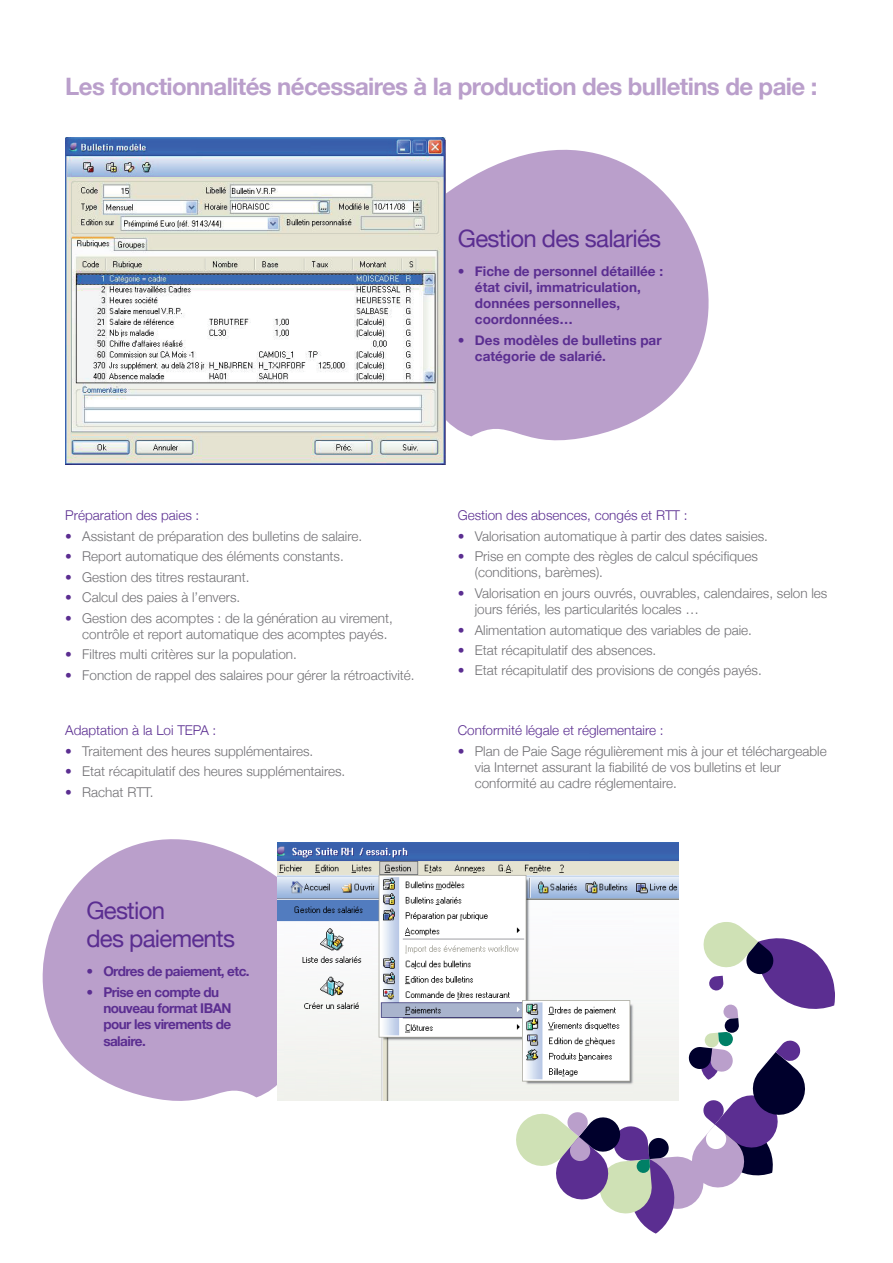
<style>
.page{position:relative;width:893px;height:1263px;background:#fff}
.page>*{position:absolute;margin:0;border:0;box-sizing:border-box;transform-origin:0 0}
.t1{font:700 24px "Helvetica Neue";letter-spacing:-.025em;color:#ba9fcb}
.t2{font:24px/28.8px "Helvetica Neue";letter-spacing:-.03em;color:#5b2e91}
.t3{font:300 13.5px/16.2px "Helvetica Neue";color:#717074}
.t4{font:700 13.5px/16.2px "Helvetica Neue";color:#5b2e91}
.t5{font:300 13.5px "Helvetica Neue";color:#5b2e91}
.t6{font:700 13.5px/16.2px "Helvetica Neue";letter-spacing:-.04em;color:#5b2e91}
.s1{color:#5b2e91}
</style>
<div class="page">
<svg style="left:445px;top:137px;width:264px;height:312px;fill:#ba9fcb"></svg>
<img style="left:65px;top:137px;width:380px;height:328px">
<svg style="left:42px;top:839px;width:262px;height:262px;fill:#ba9fcb"></svg>
<svg style="left:516px;top:922px;width:319px;height:312px"></svg>
<img style="left:277px;top:843px;width:401px;height:258px">
<h1 class="t1" style="left:65px;top:71px;width:754px">Les fonctionnalités nécessaires à la production des bulletins de paie :</h1>
<h1 class="t2" style="left:458px;top:223px;width:205px">Gestion des salariés</h1>
<p class="t4" style="left:475px;top:262px;width:190px;text-indent:-17px">• Fiche de personnel détaillée : état civil, immatriculation, données personnelles, coordonnées…</p>
<p class="t4" style="left:475px;top:331px;width:188px;text-indent:-17px">• Des modèles de bulletins par catégorie de salarié.</p>
<p class="t5" style="left:65px;top:507px;width:136px">Préparation des paies :</p>
<p class="t3" style="left:65px;top:528px;width:298px"><span class="s1">•</span> Assistant de préparation des bulletins de salaire.</p>
<p class="t3" style="left:65px;top:548px;width:280px"><span class="s1">•</span> Report automatique des éléments constants.</p>
<p class="t3" style="left:65px;top:568px;width:186px"><span class="s1">•</span> Gestion des titres restaurant.</p>
<p class="t3" style="left:65px;top:589px;width:177px"><span class="s1">•</span> Calcul des paies à l’envers.</p>
<p class="t3" style="left:82px;top:609px;width:312px;text-indent:-17px"><span class="s1">•</span> Gestion des acomptes : de la génération au virement, contrôle et report automatique des acomptes payés.</p>
<p class="t3" style="left:65px;top:646px;width:233px"><span class="s1">•</span> Filtres multi critères sur la population.</p>
<p class="t3" style="left:65px;top:666px;width:351px"><span class="s1">•</span> Fonction de rappel des salaires pour gérer la rétroactivité.</p>
<p class="t5" style="left:65px;top:722px;width:153px">Adaptation à la Loi TEPA :</p>
<p class="t3" style="left:65px;top:742px;width:250px"><span class="s1">•</span> Traitement des heures supplémentaires.</p>
<p class="t3" style="left:65px;top:763px;width:282px"><span class="s1">•</span> Etat récapitulatif des heures supplémentaires.</p>
<p class="t3" style="left:65px;top:783px;width:90px"><span class="s1">•</span> Rachat RTT.</p>
<h1 class="t2" style="left:86px;top:895px;width:150px">Gestion<br>des paiements</h1>
<p class="t6" style="left:86px;top:963px;width:165px">• Ordres de paiement, etc.</p>
<p class="t6" style="left:103px;top:984px;width:130px;text-indent:-17px">• Prise en compte du nouveau format IBAN pour les virements de salaire.</p>
<p class="t5" style="left:458px;top:507px;width:231px">Gestion des absences, congés et RTT :</p>
<p class="t3" style="left:458px;top:528px;width:312px"><span class="s1">•</span> Valorisation automatique à partir des dates saisies.</p>
<p class="t3" style="left:475px;top:548px;width:285px;text-indent:-17px"><span class="s1">•</span> Prise en compte des règles de calcul spécifiques (conditions, barèmes).</p>
<p class="t3" style="left:475px;top:585px;width:354px;text-indent:-17px"><span class="s1">•</span> Valorisation en jours ouvrés, ouvrables, calendaires, selon les jours fériés, les particularités locales …</p>
<p class="t3" style="left:458px;top:621px;width:296px"><span class="s1">•</span> Alimentation automatique des variables de paie.</p>
<p class="t3" style="left:458px;top:642px;width:200px"><span class="s1">•</span> Etat récapitulatif des absences.</p>
<p class="t3" style="left:458px;top:662px;width:306px"><span class="s1">•</span> Etat récapitulatif des provisions de congés payés.</p>
<p class="t5" style="left:458px;top:722px;width:207px">Conformité légale et réglementaire :</p>
<p class="t3" style="left:475px;top:742px;width:353px;text-indent:-17px"><span class="s1">•</span> Plan de Paie Sage régulièrement mis à jour et téléchargeable via Internet assurant la fiabilité de vos bulletins et leur conformité au cadre réglementaire.</p>
</div>
